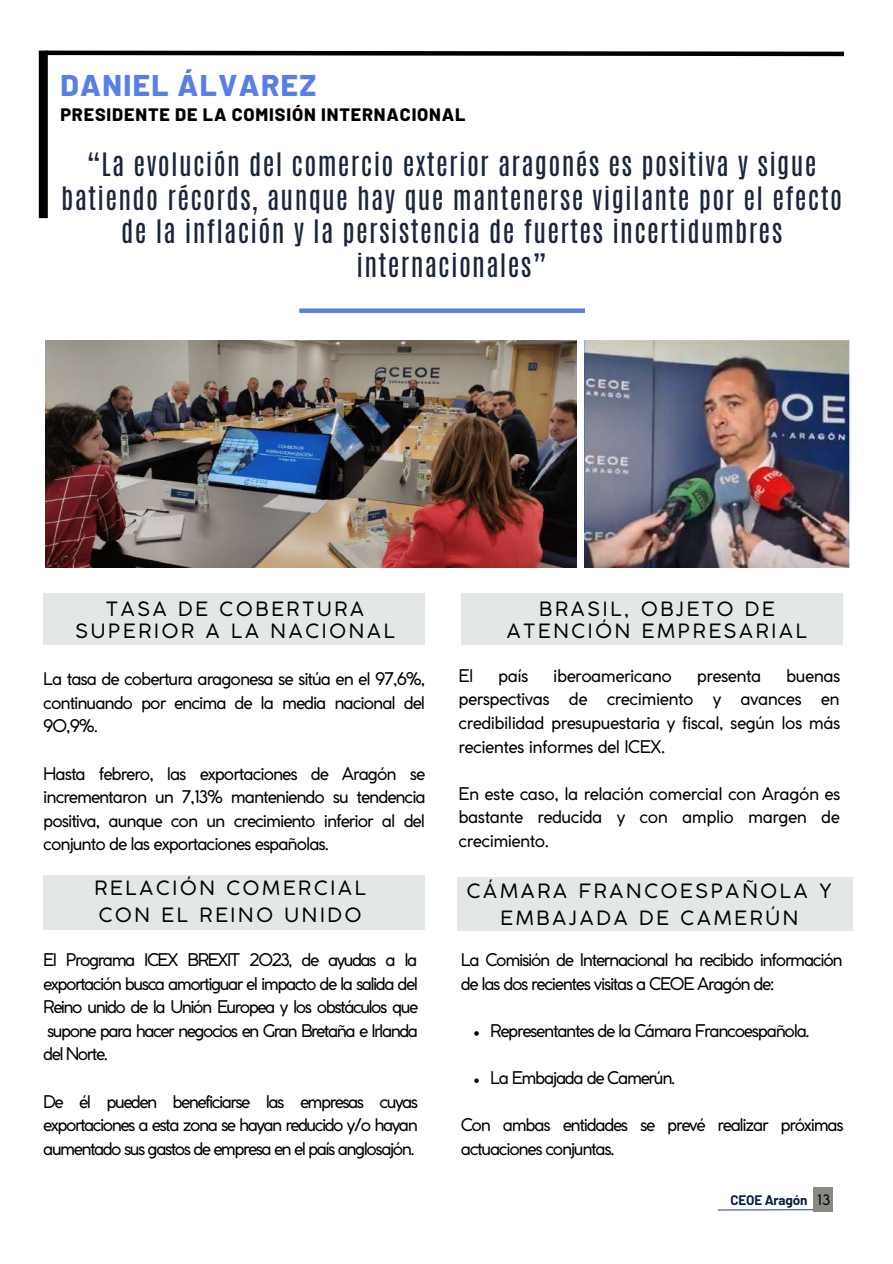
<style>
.page{position:relative;width:893px;height:1264px;background:#fff}
.page>*{position:absolute;margin:0;border:0;box-sizing:border-box;transform-origin:0 0}
.t1{font:800 30px "Barlow";letter-spacing:.045em;color:#597ee6}
.t2{font:27px/33.8px "Antonio";letter-spacing:.05em;color:#1b253c;text-align:center}
.t3{font:19.5px/27px "Coco Gothic";letter-spacing:.14em;color:#000;text-align:center}
.t4{font:800 18px "Barlow";letter-spacing:.045em;color:#000}
.t5{font:17.25px/23.5px "Coco Gothic";letter-spacing:-.075em;color:#000;text-align:justify}
.t6{font:17.25px "Coco Gothic";letter-spacing:-.035em;color:#000}
.t7{font:700 13.5px "Barlow";letter-spacing:-.015em;color:#0c1f42}
.s1{font-family:"Coco Gothic";font-weight:400;font-size:14.25px;color:#000}
</style>
<div class="page">
<div style="left:457px;top:877px;width:395px;height:54px;background:#e4e7e8"></div>
<div style="left:43px;top:875px;width:382px;height:54px;background:#e4e7e8"></div>
<div style="left:43px;top:593px;width:382px;height:51px;background:#e4e7e8"></div>
<svg style="left:474px;top:1031px;width:4px;height:4px"></svg>
<svg style="left:474px;top:1078px;width:4px;height:4px"></svg>
<div style="left:460px;top:593px;width:382px;height:51px;background:#e4e7e8"></div>
<svg style="left:41px;top:50px;width:803px;height:7px"></svg>
<div style="left:39px;top:51px;width:9px;height:167px;background:#000"></div>
<img style="left:45px;top:340px;width:531px;height:227px">
<img style="left:585px;top:340px;width:266px;height:227px">
<div style="left:299px;top:308px;width:286px;height:5px;background:#597ee6"></div>
<hr style="left:718px;top:1209px;width:95px;height:1px;background:#3350a3">
<div style="left:812px;top:1187px;width:20px;height:24px;background:#888884"></div>
<h1 class="t1" style="left:60px;top:66px;width:257px">DANIEL ÁLVAREZ</h1>
<p class="t4" style="left:60px;top:103px;width:406px">PRESIDENTE DE LA COMISIÓN INTERNACIONAL</p>
<h2 class="t2" style="left:61px;top:148px;width:782px">“La evolución del comercio exterior aragonés es positiva y sigue batiendo récords, aunque hay que mantenerse vigilante por el efecto de la inflación y la persistencia de fuertes incertidumbres internacionales”</h2>
<p class="t3" style="left:75px;top:599px;width:321px;line-height:22.5px">TASA DE COBERTURA<br>SUPERIOR A LA NACIONAL</p>
<p class="t5" style="left:43px;top:668px;width:383px">La tasa de cobertura aragonesa se sitúa en el 97,6%, continuando por encima de la media nacional del 90,9%.</p>
<p class="t5" style="left:43px;top:763px;width:384px">Hasta febrero, las exportaciones de Aragón se incrementaron un 7,13% manteniendo su tendencia positiva, aunque con un crecimiento inferior al del conjunto de las exportaciones españolas.</p>
<p class="t3" style="left:94px;top:876px;width:273px;text-align:left">RELACIÓN COMERCIAL<br>CON EL REINO UNIDO</p>
<p class="t5" style="left:43px;top:949px;width:376px">El Programa ICEX BREXIT 2023, de ayudas a la exportación busca amortiguar el impacto de la salida del Reino unido de la Unión Europea y los obstáculos que supone para hacer negocios en Gran Bretaña e Irlanda del Norte.</p>
<p class="t5" style="left:43px;top:1091px;width:376px">De él pueden beneficiarse las empresas cuyas exportaciones a esta zona se hayan reducido y/o hayan aumentado sus gastos de empresa en el país anglosajón.</p>
<p class="t3" style="left:506px;top:599px;width:302px;line-height:22.5px">BRASIL, OBJETO DE<br>ATENCIÓN EMPRESARIAL</p>
<p class="t5" style="left:458px;top:665px;width:383px;text-indent:327px">buenas perspectivas de crecimiento y avances en credibilidad presupuestaria y fiscal, según los más recientes informes del ICEX.</p>
<p class="t5" style="left:458px;top:783px;width:383px">En este caso, la relación comercial con Aragón es bastante reducida y con amplio margen de crecimiento.</p>
<p class="t5" style="left:458px;top:665px;width:16px">El</p>
<p class="t5" style="left:498px;top:665px;width:32px">país</p>
<p class="t6" style="left:553px;top:669px;width:120px">iberoamericano</p>
<p class="t6" style="left:696px;top:669px;width:66px">presenta</p>
<p class="t3" style="left:467px;top:878px;width:367px">CÁMARA FRANCOESPAÑOLA Y<br>EMBAJADA DE CAMERÚN</p>
<p class="t5" style="left:460px;top:949px;width:383px">La Comisión de Internacional ha recibido información de las dos recientes visitas a CEOE Aragón de:</p>
<p class="t5" style="left:490px;top:1020px;width:321px">Representantes de la Cámara Francoespañola.</p>
<p class="t5" style="left:490px;top:1067px;width:187px">La Embajada de Camerún.</p>
<p class="t5" style="left:460px;top:1114px;width:384px">Con ambas entidades se prevé realizar próximas actuaciones conjuntas.</p>
<p class="t7" style="left:730px;top:1191px;width:101px">CEOE Aragón <span class="s1">13</span></p>
</div>
